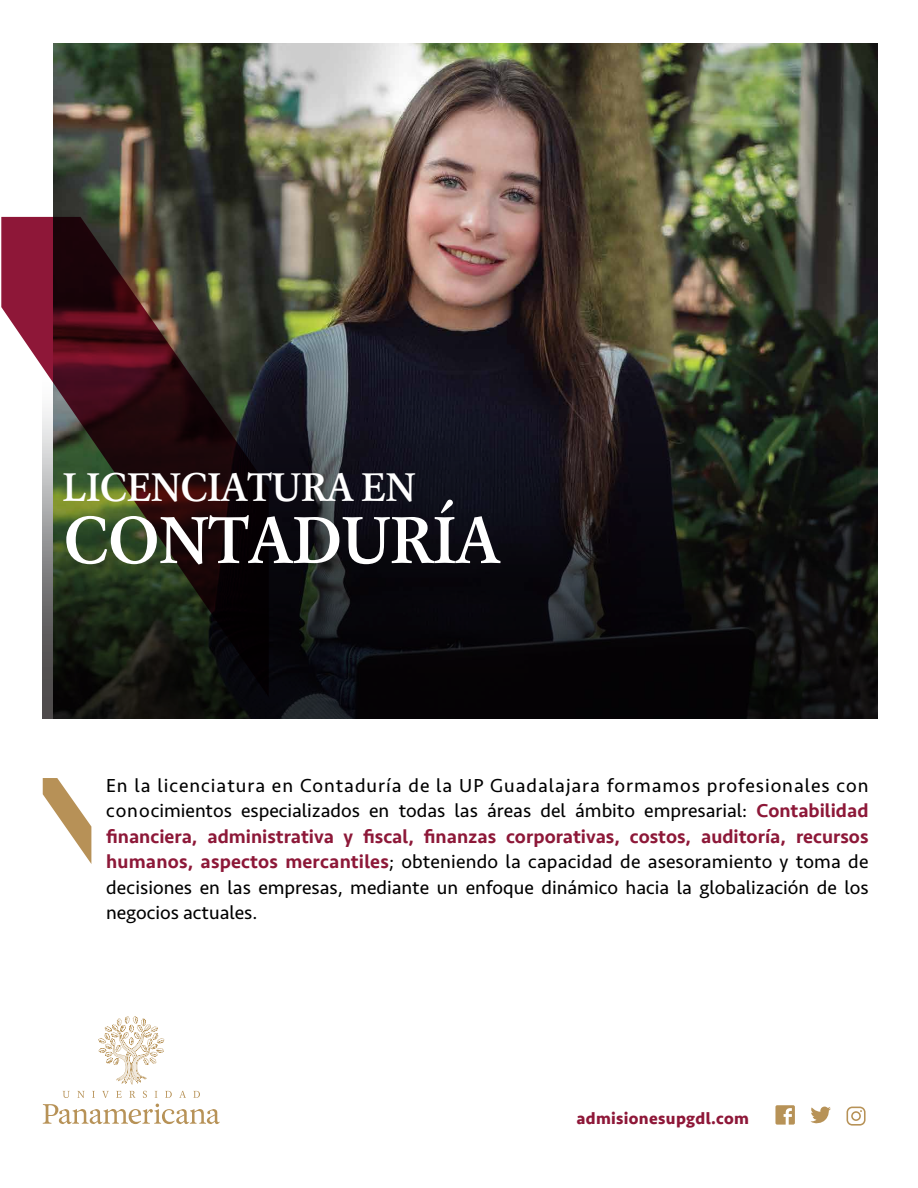
<style>
.page{position:relative;width:918px;height:1188px;background:#fff}
.page>*{position:absolute;margin:0;border:0;box-sizing:border-box;transform-origin:0 0}
.t1{font:600 70.65px "Laurentian Std";color:#fff}
.t2{font:600 42.6px "Laurentian Std";color:#fff}
.t3{font:19.5px/25.5px "Seravek";color:#010101;text-align:justify}
.t4{font:700 16.8px "Seravek";letter-spacing:.02em;color:#8e1738}
.s1{font-weight:500;color:#8d1838}
</style>
<div class="page">
<img style="left:54px;top:44px;width:824px;height:326px">
<svg style="left:43px;top:370px;width:835px;height:348px;background:#121315"></svg>
<svg style="left:43px;top:778px;width:48px;height:86px"></svg>
<svg style="left:810px;top:1107px;width:21px;height:17px"></svg>
<svg style="left:847px;top:1107px;width:19px;height:19px"></svg>
<svg style="left:775px;top:1105px;width:20px;height:20px"></svg>
<svg style="left:43px;top:1104px;width:177px;height:20px"></svg>
<svg style="left:63px;top:1091px;width:7px;height:7px"></svg>
<svg style="left:77px;top:1091px;width:8px;height:7px"></svg>
<svg style="left:102px;top:1091px;width:7px;height:7px"></svg>
<svg style="left:116px;top:1091px;width:6px;height:7px"></svg>
<svg style="left:129px;top:1091px;width:6px;height:7px"></svg>
<svg style="left:143px;top:1091px;width:4px;height:7px"></svg>
<svg style="left:155px;top:1091px;width:3px;height:7px"></svg>
<svg style="left:165px;top:1091px;width:7px;height:7px"></svg>
<svg style="left:179px;top:1091px;width:7px;height:7px"></svg>
<svg style="left:193px;top:1091px;width:7px;height:7px"></svg>
<svg style="left:98px;top:1016px;width:67px;height:69px"></svg>
<svg style="left:1px;top:217px;width:268px;height:480px;background:#4d3f3a"></svg>
<h2 class="t2" style="left:63px;top:462px;width:354px">LICENCIATURA EN</h2>
<h1 class="t1" style="left:64px;top:498px;width:437px">CONTADURÍA</h1>
<p class="t3" style="left:106px;top:773px;width:764px">En la licenciatura en Contaduría de la UP Guadalajara formamos profesionales con conocimientos especializados en todas las áreas del ámbito empresarial: <span class="s1">Contabilidad financiera, administrativa y fiscal, finanzas corporativas, costos, auditoría, recursos humanos, aspectos mercantiles</span>; obteniendo la capacidad de asesoramiento y toma de decisiones en las empresas, mediante un enfoque dinámico hacia la globalización de los negocios actuales.</p>
<p class="t4" style="left:576px;top:1105px;width:174px">admisionesupgdl.com</p>
</div>
